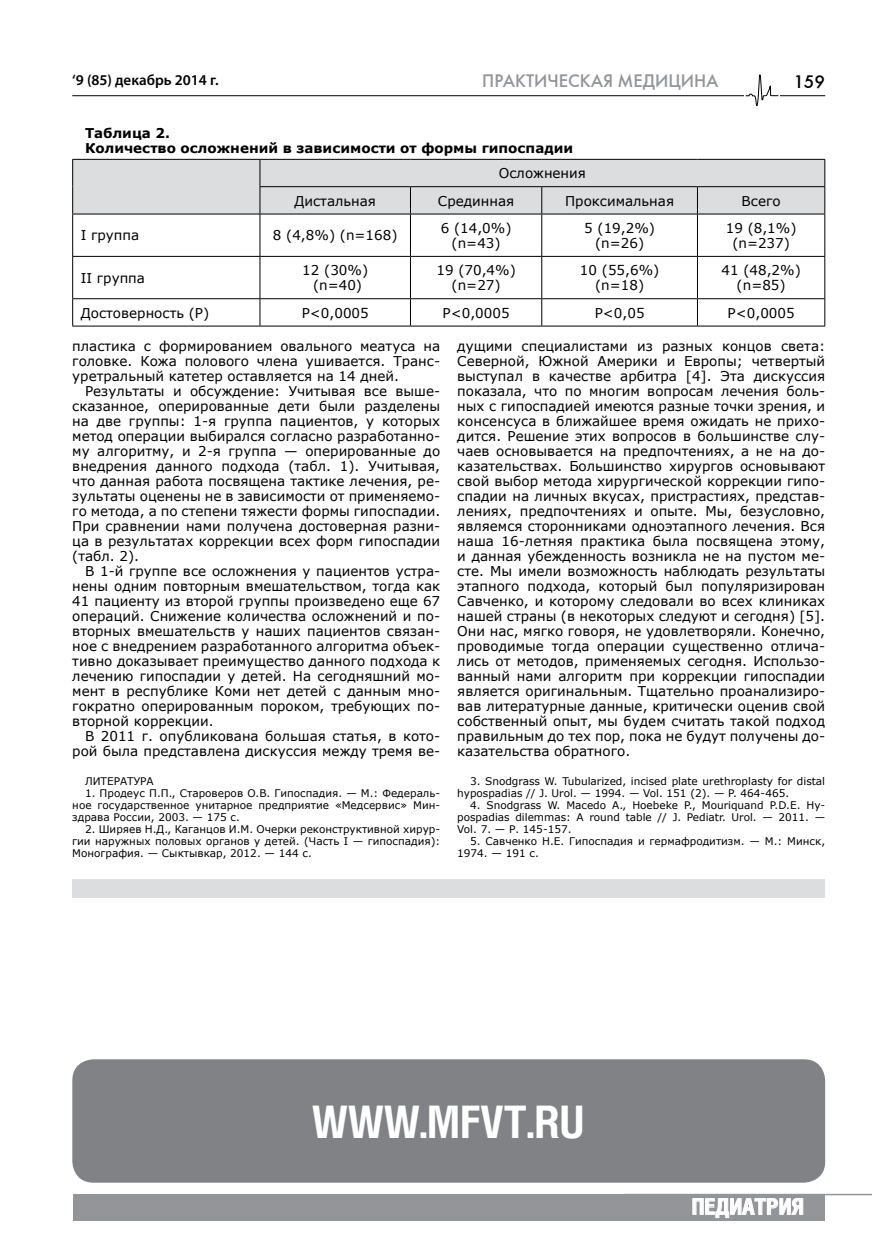
<style>
.page{position:relative;width:872px;height:1255px;background:#fff}
.page>*{position:absolute;margin:0;border:0;box-sizing:border-box;transform-origin:0 0}
.t1{font:700 45px "Helios Cond";color:#fff}
.t2{font:700 21.75px "Helios Cond";color:#fff;scale:1.05 1}
.t3{font:18px "Futuris C";color:#939598}
.t4{font:18px "Futuris C";color:#000}
.t5{font:600 15px "Myriad Pro";color:#000}
.t6{font:13.5px/15px "Verdana";color:#000;text-align:center}
.t7{font:700 13.5px/15px "Verdana";color:#000}
.t8{font:10.5px/12px "Verdana";color:#000}
</style>
<div class="page">
<hr style="left:72px;top:95px;width:753px;height:1px;background:#000">
<div style="left:74px;top:1193px;width:751px;height:27px;background:#939598"></div>
<svg style="left:692px;top:1198px;width:111px;height:19px"></svg>
<hr style="left:623px;top:1193px;width:249px;height:2px;background:#939598">
<div style="left:744px;top:73px;width:35px;height:33px;background:#fff"></div>
<svg style="left:745px;top:74px;width:34px;height:32px"></svg>
<div style="left:72px;top:878px;width:753px;height:19px;background:#dcddde"></div>
<svg style="left:72px;top:159px;width:753px;height:55px;background:#d2d3d4"></svg>
<hr style="left:72px;top:214px;width:188px;height:1px;background:#000">
<hr style="left:72px;top:214px;width:1px;height:42px;background:#000">
<hr style="left:260px;top:214px;width:150px;height:1px;background:#000">
<hr style="left:259px;top:214px;width:1px;height:42px;background:#000">
<hr style="left:410px;top:214px;width:132px;height:1px;background:#000">
<hr style="left:410px;top:214px;width:1px;height:42px;background:#000">
<hr style="left:542px;top:214px;width:155px;height:1px;background:#000">
<hr style="left:541px;top:214px;width:1px;height:42px;background:#000">
<hr style="left:697px;top:214px;width:128px;height:1px;background:#000">
<hr style="left:697px;top:214px;width:1px;height:42px;background:#000">
<hr style="left:824px;top:214px;width:1px;height:42px;background:#000">
<hr style="left:72px;top:256px;width:188px;height:1px;background:#000">
<hr style="left:72px;top:257px;width:1px;height:41px;background:#000">
<hr style="left:260px;top:256px;width:150px;height:1px;background:#000">
<hr style="left:259px;top:257px;width:1px;height:41px;background:#000">
<hr style="left:410px;top:256px;width:132px;height:1px;background:#000">
<hr style="left:410px;top:257px;width:1px;height:41px;background:#000">
<hr style="left:542px;top:256px;width:155px;height:1px;background:#000">
<hr style="left:541px;top:257px;width:1px;height:41px;background:#000">
<hr style="left:697px;top:256px;width:128px;height:1px;background:#000">
<hr style="left:697px;top:257px;width:1px;height:41px;background:#000">
<hr style="left:824px;top:257px;width:1px;height:41px;background:#000">
<hr style="left:72px;top:298px;width:188px;height:1px;background:#000">
<svg style="left:72px;top:299px;width:1px;height:27px"></svg>
<hr style="left:260px;top:298px;width:150px;height:1px;background:#000">
<svg style="left:259px;top:299px;width:1px;height:27px"></svg>
<hr style="left:410px;top:298px;width:132px;height:1px;background:#000">
<svg style="left:410px;top:299px;width:1px;height:27px"></svg>
<hr style="left:542px;top:298px;width:155px;height:1px;background:#000">
<svg style="left:541px;top:299px;width:1px;height:27px"></svg>
<hr style="left:697px;top:298px;width:128px;height:1px;background:#000">
<svg style="left:697px;top:299px;width:1px;height:27px"></svg>
<svg style="left:824px;top:299px;width:1px;height:27px"></svg>
<hr style="left:72px;top:326px;width:188px;height:1px;background:#000">
<hr style="left:260px;top:326px;width:150px;height:1px;background:#000">
<hr style="left:410px;top:326px;width:132px;height:1px;background:#000">
<hr style="left:542px;top:326px;width:155px;height:1px;background:#000">
<hr style="left:697px;top:326px;width:128px;height:1px;background:#000">
<div style="left:72px;top:1059px;width:753px;height:123px;background:#808285;border-radius:21px"></div>
<p class="t5" style="left:72px;top:71px;width:148px">‘9 (85) декабрь 2014 г.</p>
<h3 class="t3" style="left:482px;top:69px;width:238px">ПРАКТИЧЕСКАЯ МЕДИЦИНА</h3>
<h3 class="t4" style="left:793px;top:71px;width:33px">159</h3>
<p class="t7" style="left:85px;top:125px;width:489px">Таблица 2.<br>Количество осложнений в зависимости от формы гипоспадии</p>
<p class="t6" style="left:499px;top:166px;width:89px">Осложнения</p>
<p class="t6" style="left:294px;top:193px;width:83px">Дистальная</p>
<p class="t6" style="left:438px;top:193px;width:78px">Срединная</p>
<p class="t6" style="left:565px;top:193px;width:110px">Проксимальная</p>
<p class="t6" style="left:741px;top:193px;width:41px">Всего</p>
<p class="t6" style="left:81px;top:228px;width:60px">I группа</p>
<p class="t6" style="left:273px;top:228px;width:126px">8 (4,8%) (n=168)</p>
<p class="t6" style="left:441px;top:220px;width:72px">6 (14,0%) (n=43)</p>
<p class="t6" style="left:584px;top:220px;width:72px">5 (19,2%) (n=26)</p>
<p class="t6" style="left:725px;top:220px;width:72px">19 (8,1%) (n=237)</p>
<p class="t6" style="left:81px;top:270px;width:66px">II группа</p>
<p class="t6" style="left:302px;top:263px;width:67px">12 (30%) (n=40)</p>
<p class="t6" style="left:436px;top:263px;width:81px">19 (70,4%) (n=27)</p>
<p class="t6" style="left:580px;top:263px;width:81px">10 (55,6%) (n=18)</p>
<p class="t6" style="left:721px;top:263px;width:81px">41 (48,2%) (n=85)</p>
<p class="t6" style="left:81px;top:305px;width:130px">Достоверность (Р)</p>
<p class="t6" style="left:302px;top:305px;width:69px">Р&lt;0,0005</p>
<p class="t6" style="left:442px;top:305px;width:69px">Р&lt;0,0005</p>
<p class="t6" style="left:594px;top:305px;width:51px">Р&lt;0,05</p>
<p class="t6" style="left:727px;top:305px;width:69px">Р&lt;0,0005</p>
<p class="t6" style="left:457px;top:338px;width:369px;text-align:justify">дущими специалистами из разных концов света:<br>Северной, Южной Америки и Европы; четвертый выступал в качестве арбитра [4]. Эта дискуссия показала, что по многим вопросам лечения боль&shy;ных с гипоспадией имеются разные точки зрения, и консенсуса в ближайшее время ожидать не прихо&shy;дится. Решение этих вопросов в большинстве слу&shy;чаев основывается на предпочтениях, а не на до&shy;казательствах. Большинство хирургов основывают свой выбор метода хирургической коррекции гипо&shy;спадии на личных вкусах, пристрастиях, представ&shy;лениях, предпочтениях и опыте. Мы, безусловно, являемся сторонниками одноэтапного лечения. Вся наша 16-летняя практика была посвящена этому, и данная убежденность возникла не на пустом ме&shy;сте. Мы имели возможность наблюдать результаты этапного подхода, который был популяризирован Савченко, и которому следовали во всех клиниках нашей страны (в некоторых следуют и сегодня) [5].<br>Они нас, мягко говоря, не удовлетворяли. Конечно, проводимые тогда операции существенно отлича&shy;лись от методов, применяемых сегодня. Использо&shy;ванный нами алгоритм при коррекции гипоспадии является оригинальным. Тщательно проанализиро&shy;вав литературные данные, критически оценив свой собственный опыт, мы будем считать такой подход правильным до тех пор, пока не будут получены до&shy;казательства обратного.</p>
<p class="t8" style="left:85px;top:775px;width:70px">ЛИТЕРАТУРА</p>
<p class="t8" style="left:72px;top:787px;width:369px;text-indent:13px">1. Продеус П.П., Староверов О.В. Гипоспадия. — М.: Федераль&shy;ное государственное унитарное предприятие «Медсервис» Мин&shy;здрава России, 2003. — 175 с.</p>
<p class="t8" style="left:72px;top:823px;width:369px;text-align:justify;text-indent:13px">2. Ширяев Н.Д., Каганцов И.М. Очерки реконструктивной хирур&shy;гии наружных половых органов у детей. (Часть I — гипоспадия):<br>Монография. — Сыктывкар, 2012. — 144 с.</p>
<p class="t6" style="left:72px;top:338px;width:369px;text-align:justify">пластика с формированием овального меатуса на головке. Кожа полового члена ушивается. Транс&shy;уретральный катетер оставляется на 14 дней.</p>
<p class="t6" style="left:72px;top:383px;width:369px;text-align:justify;text-indent:13px">Результаты и обсуждение: Учитывая все выше&shy;сказанное, оперированные дети были разделены на две группы: 1-я группа пациентов, у которых метод операции выбирался согласно разработанно&shy;му алгоритму, и 2-я группа — оперированные до внедрения данного подхода (табл. 1). Учитывая, что данная работа посвящена тактике лечения, ре&shy;зультаты оценены не в зависимости от применяемо&shy;го метода, а по степени тяжести формы гипоспадии.<br>При сравнении нами получена достоверная разни&shy;ца в результатах коррекции всех форм гипоспадии (табл. 2).</p>
<p class="t6" style="left:72px;top:563px;width:369px;text-align:justify;text-indent:13px">В 1-й группе все осложнения у пациентов устра&shy;нены одним повторным вмешательством, тогда как 41 пациенту из второй группы произведено еще 67 операций. Снижение количества осложнений и по&shy;вторных вмешательств у наших пациентов связан&shy;ное с внедрением разработанного алгоритма объек&shy;тивно доказывает преимущество данного подхода к лечению гипоспадии у детей. На сегодняшний мо&shy;мент в республике Коми нет детей с данным мно&shy;гократно оперированным пороком, требующих по&shy;вторной коррекции.</p>
<p class="t6" style="left:72px;top:728px;width:369px;text-align:right">В 2011 г. опубликована большая статья, в кото&shy;рой была представлена дискуссия между тремя ве-</p>
<p class="t8" style="left:457px;top:775px;width:369px;text-indent:13px">3. Snodgrass W. Tubularized, incised plate urethroplasty for distal hypospadias // J. Urol. — 1994. — Vol. 151 (2). — P. 464-465.</p>
<p class="t8" style="left:457px;top:799px;width:369px;text-align:justify;text-indent:13px">4. Snodgrass W. Macedo A., Hoebeke P., Mouriquand P.D.E. Hy&shy;pospadias dilemmas: A round table // J. Pediatr. Urol. — 2011. — Vol. 7. — Р. 145-157.</p>
<p class="t8" style="left:457px;top:835px;width:369px;text-indent:13px">5. Савченко Н.Е. Гипоспадия и гермафродитизм. — М.: Минск,<br>1974. — 191 с.</p>
<h1 class="t1" style="left:312px;top:1095px;width:274px">WWW.MFVT.ru</h1>
<h2 class="t2" style="left:691px;top:1193px;width:108px">Педиатрия</h2>
</div>
